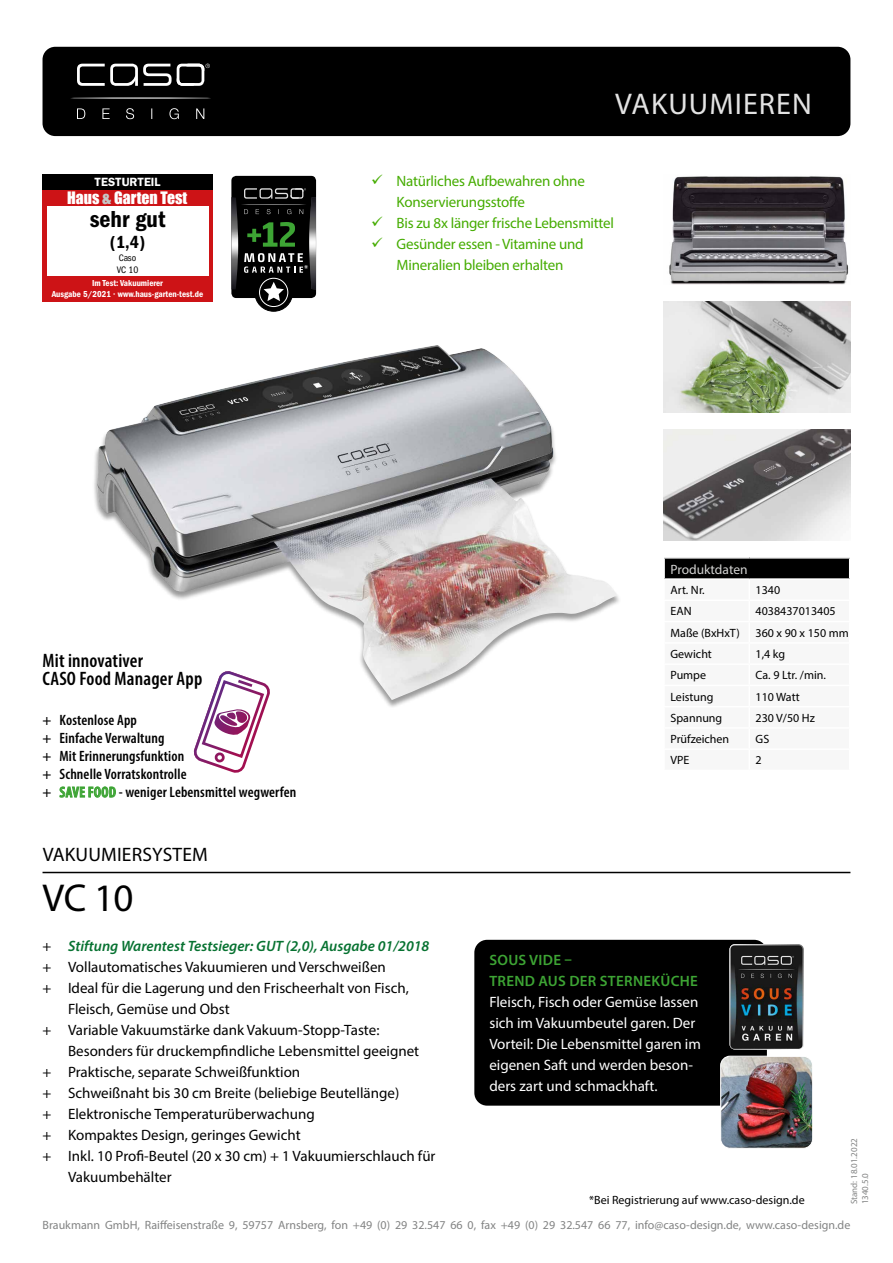
<style>
.page{position:relative;width:893px;height:1263px;background:#fff}
.page>*{position:absolute;margin:0;border:0;box-sizing:border-box;transform-origin:0 0}
.t1{font:39px "Myriad Pro";color:#000}
.t2{font:30px "Myriad Pro";letter-spacing:.04em;color:#e3e3e3}
.t3{font:24px "ITC Franklin Gothic LT Pro Cn Dm Bd";color:#000}
.t4{font:600 condensed 19.5px/18px "Myriad Pro";letter-spacing:.01em;color:#000}
.t5{font:19.5px "Myriad Pro";letter-spacing:.01em;color:#000}
.t6{font:18px "ITC Franklin Gothic LT Pro Cn Dm Bd";color:#000}
.t7{font:15.75px "Impact";color:#fff}
.t8{font:15px "Myriad Pro";color:#000}
.t9{font:15px/21px "Myriad Pro";color:#fff}
.t10{font:15px/21px "Myriad Pro";letter-spacing:-.015em;color:#45ac00}
.t11{font:600 condensed 15px/18px "Myriad Pro";letter-spacing:.01em;color:#000}
.t12{font:italic 600 15px "Myriad Pro";color:#077231}
.t13{font:600 15px/21px "Myriad Pro";letter-spacing:.02em;color:#3da434}
.t14{font:13.5px "Myriad Pro";color:#d2d2d1}
.t15{font:12px "Myriad Pro";color:#000}
.t16{font:12px "Myriad Pro";color:#838484}
.t17{font:12px "Franklin Gothic LT Pro Dm";color:#fff}
.t18{font:9.9px "Myriad Pro";color:#fff}
.t19{font:condensed 9.75px/11.2px "ITC Franklin Gothic LT Pro";color:#000}
.t20{font:9px/10.5px "ITC Franklin Gothic LT Pro Cn Dm Bd";color:#fff;text-align:center}
.t21{font:9px/10.8px "Myriad Pro";color:#838484}
.s1{color:#c5c6c6}
.s2{color:#3da434}
.s3{font-weight:400;font-style:normal;color:#000}
</style>
<div class="page">
<img style="left:669px;top:176px;width:180px;height:109px">
<img style="left:663px;top:302px;width:187px;height:110px">
<img style="left:663px;top:429px;width:187px;height:111px">
<img style="left:97px;top:345px;width:521px;height:355px">
<div style="left:43px;top:174px;width:170px;height:128px;background:#cd1316"></div>
<div style="left:47px;top:206px;width:161px;height:80px;background:#fff"></div>
<div style="left:43px;top:276px;width:170px;height:26px;background:#cd1316"></div>
<div style="left:43px;top:174px;width:170px;height:15px;background:#000"></div>
<svg style="left:191px;top:670px;width:82px;height:103px"></svg>
<div style="left:474px;top:940px;width:293px;height:166px;background:#000;border-radius:13px"></div>
<img style="left:729px;top:944px;width:75px;height:105px">
<img style="left:722px;top:1056px;width:89px;height:91px">
<div style="left:720px;top:1056px;width:93px;height:93px;border:1px solid #fff;border-radius:9px"></div>
<svg style="left:253px;top:272px;width:41px;height:42px"></svg>
<svg style="left:230px;top:174px;width:88px;height:126px"></svg>
<svg style="left:255px;top:274px;width:38px;height:37px"></svg>
<div style="left:255px;top:273px;width:38px;height:39px;border:1px solid #000;border-radius:50%"></div>
<div style="left:231px;top:176px;width:85px;height:122px;background:#000;border-radius:5px"></div>
<img style="left:231px;top:197px;width:7px;height:92px">
<div style="left:259px;top:278px;width:29px;height:29px;border:1px solid #fff;border-radius:50%"></div>
<svg style="left:241px;top:188px;width:75px;height:113px"></svg>
<hr style="left:43px;top:872px;width:807px;height:1px;background:#000">
<div style="left:43px;top:47px;width:807px;height:89px;background:#000;border-radius:13px"></div>
<hr style="left:70px;top:97px;width:141px;height:2px;background:#fff;border-radius:50%">
<svg style="left:77px;top:64px;width:133px;height:22px"></svg>
<svg style="left:77px;top:108px;width:127px;height:11px"></svg>
<div style="left:664px;top:559px;width:186px;height:20px;background:#000"></div>
<p class="t17" style="left:95px;top:175px;width:68px">TESTURTEIL</p>
<p class="t7" style="left:67px;top:188px;width:122px">Haus <span class="s1">&amp;</span> Garten Test</p>
<h3 class="t3" style="left:90px;top:205px;width:77px">sehr gut</h3>
<p class="t6" style="left:110px;top:232px;width:37px">(1,4)</p>
<p class="t19" style="left:117px;top:253px;width:23px">Caso<br>VC 10</p>
<p class="t20" style="left:52px;top:278px;width:153px">Im Test: Vakuumierer<br>Ausgabe 5/2021 · www.haus-garten-test.de</p>
<p class="t18" style="left:304px;top:262px;width:6px">*</p>
<h2 class="t2" style="left:615px;top:85px;width:198px">VAKUUMIEREN</h2>
<p class="t10" style="left:397px;top:170px;width:190px;text-indent:-26px">✓ Natürliches Aufbewahren ohne<br>Konservierungsstoffe</p>
<p class="t10" style="left:371px;top:212px;width:245px">✓ Bis zu 8x länger frische Lebensmittel</p>
<p class="t10" style="left:371px;top:233px;width:214px;text-align:center">✓ Gesünder essen ‐ Vitamine und<br>Mineralien bleiben erhalten</p>
<h3 class="t4" style="left:43px;top:651px;width:161px">Mit innovativer<br>CASO Food Manager App</h3>
<p class="t11" style="left:43px;top:711px;width:255px">+ Kostenlose App<br>+ Einfache Verwaltung<br>+ Mit Erinnerungsfunktion<br>+ Schnelle Vorratskontrolle<br>+ <span class="s2">SAVE FOOD</span> - weniger Lebensmittel wegwerfen</p>
<h3 class="t5" style="left:43px;top:842px;width:167px">VAKUUMIERSYSTEM</h3>
<h1 class="t1" style="left:43px;top:873px;width:93px">VC 10</h1>
<p class="t14" style="left:670px;top:561px;width:79px">Produktdaten</p>
<p class="t15" style="left:670px;top:583px;width:36px">Art. Nr.</p>
<p class="t15" style="left:756px;top:583px;width:26px">1340</p>
<p class="t15" style="left:670px;top:604px;width:23px">EAN</p>
<p class="t15" style="left:756px;top:604px;width:82px">4038437013405</p>
<p class="t15" style="left:670px;top:625px;width:71px">Maße (BxHxT)</p>
<p class="t15" style="left:756px;top:625px;width:95px">360 x 90 x 150 mm</p>
<p class="t15" style="left:670px;top:647px;width:43px">Gewicht</p>
<p class="t15" style="left:756px;top:647px;width:31px">1,4 kg</p>
<p class="t15" style="left:670px;top:668px;width:37px">Pumpe</p>
<p class="t15" style="left:756px;top:668px;width:72px">Ca. 9 Ltr. /min.</p>
<p class="t15" style="left:670px;top:689px;width:45px">Leistung</p>
<p class="t15" style="left:756px;top:689px;width:46px">110 Watt</p>
<p class="t15" style="left:670px;top:710px;width:53px">Spannung</p>
<p class="t15" style="left:756px;top:710px;width:61px">230 V/50 Hz</p>
<p class="t15" style="left:670px;top:732px;width:60px">Prüfzeichen</p>
<p class="t15" style="left:756px;top:732px;width:15px">GS</p>
<p class="t15" style="left:670px;top:753px;width:20px">VPE</p>
<p class="t15" style="left:756px;top:753px;width:8px">2</p>
<p class="t12" style="left:43px;top:936px;width:388px"><span class="s3">+</span> Stiftung Warentest Testsieger: GUT (2,0), Ausgabe 01/2018</p>
<p class="t8" style="left:43px;top:958px;width:345px">+ Vollautomatisches Vakuumieren und Verschweißen</p>
<p class="t8" style="left:43px;top:979px;width:368px">+ Ideal für die Lagerung und den Frischeerhalt von Fisch,</p>
<p class="t8" style="left:68px;top:1000px;width:163px">Fleisch, Gemüse und Obst</p>
<p class="t8" style="left:43px;top:1021px;width:338px">+ Variable Vakuumstärke dank Vakuum-Stopp-Taste:</p>
<p class="t8" style="left:68px;top:1042px;width:353px">Besonders für druckempfindliche Lebensmittel geeignet</p>
<p class="t8" style="left:43px;top:1063px;width:259px">+ Praktische, separate Schweißfunktion</p>
<p class="t8" style="left:43px;top:1084px;width:358px">+ Schweißnaht bis 30 cm Breite (beliebige Beutellänge)</p>
<p class="t8" style="left:43px;top:1105px;width:274px">+ Elektronische Temperaturüberwachung</p>
<p class="t8" style="left:43px;top:1126px;width:260px">+ Kompaktes Design, geringes Gewicht</p>
<p class="t8" style="left:43px;top:1147px;width:394px">+ Inkl. 10 Profi-Beutel (20 x 30 cm) + 1 Vakuumierschlauch für</p>
<p class="t8" style="left:68px;top:1168px;width:105px">Vakuumbehälter</p>
<p class="t16" style="left:43px;top:1217px;width:809px">Braukmann GmbH, Raiffeisenstraße 9, 59757 Arnsberg, fon +49 (0) 29 32.547 66 0, fax +49 (0) 29 32.547 66 77, info@caso-design.de, www.caso-design.de</p>
<p class="t13" style="left:489px;top:949px;width:210px">SOUS VIDE –<br>TREND AUS DER STERNEKÜCHE</p>
<p class="t9" style="left:489px;top:991px;width:213px">Fleisch, Fisch oder Gemüse lassen sich im Vakuumbeutel garen. Der<br>Vorteil: Die Lebensmittel garen im eigenen Saft und werden beson&shy;ders zart und schmackhaft.</p>
<p class="t21" style="left:849px;top:1204px;width:68px;rotate:-90deg">Stand: 18.01.2022<br>1340.5.0</p>
<p class="t15" style="left:589px;top:1193px;width:217px">*Bei Registrierung auf www.caso-design.de</p>
</div>
